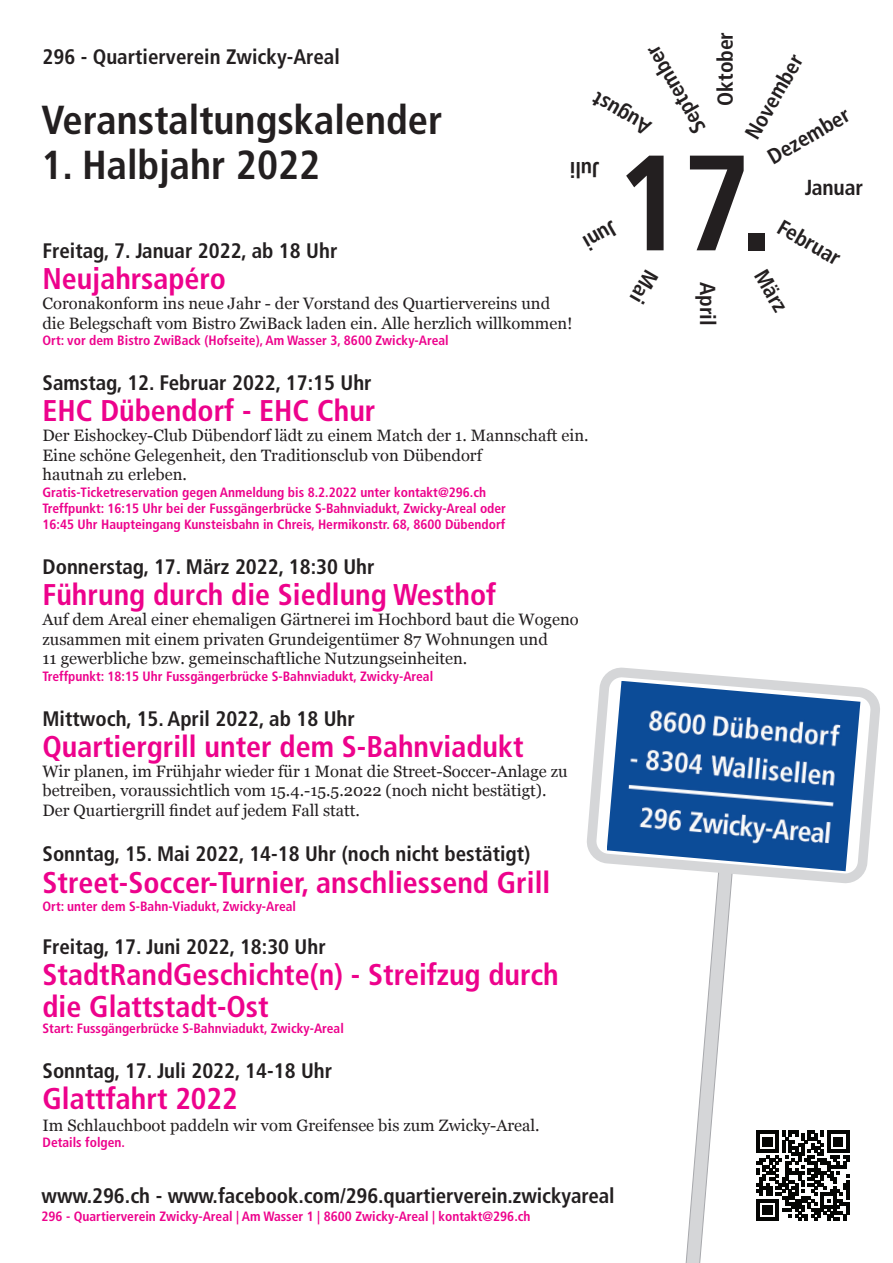
<style>
.page{position:relative;width:893px;height:1263px;background:#fff}
.page>*{position:absolute;margin:0;border:0;box-sizing:border-box;transform-origin:0 0}
.t1{font:700 condensed 135.6px "Frutiger LT Std";color:#231f20}
.t2{font:700 condensed 40.5px "Frutiger LT Std";color:#231f20}
.t3{font:700 condensed 30px/31.5px "Frutiger LT Std";color:#ed028c}
.t4{font:700 condensed 21.75px "Frutiger LT Std";letter-spacing:-.005em;color:#231f20}
.t5{font:700 condensed 21px "Frutiger LT Std";color:#231f20}
.t6{font:16.5px/19.8px "Georgia";color:#231f20}
.t7{font:700 condensed 13.5px/16.2px "Frutiger LT Std";color:#ed028c}
</style>
<div class="page">
<svg style="left:587px;top:667px;width:293px;height:216px"></svg>
<svg style="left:596px;top:677px;width:275px;height:197px"></svg>
<img style="left:607px;top:681px;width:253px;height:190px">
<svg style="left:624px;top:698px;width:225px;height:565px"></svg>
<h3 class="t4" style="left:712px;top:106px;width:75px;rotate:-90deg">Oktober</h3>
<h3 class="t4" style="left:689px;top:139px;width:100px;rotate:-120deg">September</h3>
<p class="t5" style="left:43px;top:44px;width:299px">296 - Quartierverein Zwicky-Areal</p>
<h3 class="t4" style="left:740px;top:130px;width:95px;rotate:-60deg">November</h3>
<h3 class="t4" style="left:642px;top:141px;width:65px;rotate:-150deg">August</h3>
<h2 class="t2" style="left:41px;top:96px;width:402px">Veranstaltungskalender</h2>
<h2 class="t2" style="left:41px;top:141px;width:280px">1. Halbjahr 2022</h2>
<h3 class="t4" style="left:763px;top:147px;width:92px;rotate:-30deg">Dezember</h3>
<h1 class="t1" style="left:615px;top:123px;width:160px">17.</h1>
<h3 class="t4" style="left:600px;top:183px;width:31px;rotate:-180deg">Juli</h3>
<h3 class="t4" style="left:805px;top:174px;width:60px">Januar</h3>
<h3 class="t4" style="left:786px;top:214px;width:71px;rotate:30deg">Februar</h3>
<h3 class="t4" style="left:622px;top:238px;width:37px;rotate:150deg">Juni</h3>
<p class="t5" style="left:43px;top:238px;width:296px">Freitag, 7. Januar 2022, ab 18 Uhr</p>
<h3 class="t3" style="left:43px;top:263px;width:185px">Neujahrsapéro</h3>
<p class="t6" style="left:43px;top:293px;width:532px">Coronakonform ins neue Jahr - der Vorstand des Quartiervereins und die Belegschaft vom Bistro ZwiBack laden ein. Alle herzlich willkommen!</p>
<p class="t7" style="left:43px;top:332px;width:408px">Ort: vor dem Bistro ZwiBack (Hofseite), Am Wasser 3, 8600 Zwicky-Areal</p>
<p class="t5" style="left:43px;top:370px;width:331px">Samstag, 12. Februar 2022, 17:15 Uhr</p>
<h3 class="t3" style="left:43px;top:395px;width:334px">EHC Dübendorf - EHC Chur</h3>
<p class="t6" style="left:43px;top:425px;width:547px">Der Eishockey-Club Dübendorf lädt zu einem Match der 1. Mannschaft ein.<br>Eine schöne Gelegenheit, den Traditionsclub von Dübendorf<br>hautnah zu erleben.</p>
<p class="t7" style="left:43px;top:484px;width:465px">Gratis-Ticketreservation gegen Anmeldung bis 8.2.2022 unter kontakt@296.ch<br>Treffpunkt: 16:15 Uhr bei der Fussgängerbrücke S-Bahnviadukt, Zwicky-Areal oder<br>16:45 Uhr Haupteingang Kunsteisbahn in Chreis, Hermikonstr. 68, 8600 Dübendorf</p>
<p class="t5" style="left:43px;top:554px;width:334px">Donnerstag, 17. März 2022, 18:30 Uhr</p>
<h3 class="t3" style="left:43px;top:579px;width:455px">Führung durch die Siedlung Westhof</h3>
<p class="t6" style="left:43px;top:609px;width:538px">Auf dem Areal einer ehemaligen Gärtnerei im Hochbord baut die Wogeno zusammen mit einem privaten Grundeigentümer 87 Wohnungen und<br>11 gewerbliche bzw. gemeinschaftliche Nutzungseinheiten.</p>
<p class="t7" style="left:43px;top:668px;width:392px">Treffpunkt: 18:15 Uhr Fussgängerbrücke S-Bahnviadukt, Zwicky-Areal</p>
<p class="t5" style="left:43px;top:706px;width:314px">Mittwoch, 15. April 2022, ab 18 Uhr</p>
<h3 class="t3" style="left:43px;top:731px;width:483px">Quartiergrill unter dem S-Bahnviadukt</h3>
<p class="t6" style="left:43px;top:760px;width:527px">Wir planen, im Frühjahr wieder für 1 Monat die Street-Soccer-Anlage zu betreiben, voraussichtlich vom 15.4.-15.5.2022 (noch nicht bestätigt).<br>Der Quartiergrill findet auf jedem Fall statt.</p>
<p class="t5" style="left:43px;top:841px;width:489px">Sonntag, 15. Mai 2022, 14-18 Uhr (noch nicht bestätigt)</p>
<h3 class="t3" style="left:43px;top:866px;width:509px">Street-Soccer-Turnier, anschliessend Grill</h3>
<p class="t7" style="left:43px;top:898px;width:255px">Ort: unter dem S-Bahn-Viadukt, Zwicky-Areal</p>
<p class="t5" style="left:43px;top:934px;width:285px">Freitag, 17. Juni 2022, 18:30 Uhr</p>
<h3 class="t3" style="left:43px;top:959px;width:518px">StadtRandGeschichte(n) - Streifzug durch die Glattstadt-Ost</h3>
<p class="t7" style="left:43px;top:1020px;width:303px">Start: Fussgängerbrücke S-Bahnviadukt, Zwicky-Areal</p>
<p class="t5" style="left:43px;top:1058px;width:291px">Sonntag, 17. Juli 2022, 14-18 Uhr</p>
<h3 class="t3" style="left:43px;top:1083px;width:197px">Glattfahrt 2022</h3>
<p class="t6" style="left:43px;top:1114px;width:499px">Im Schlauchboot paddeln wir vom Greifensee bis zum Zwicky-Areal.</p>
<p class="t7" style="left:43px;top:1134px;width:84px">Details folgen.</p>
<h3 class="t4" style="left:771px;top:265px;width:46px;rotate:60deg">März</h3>
<h3 class="t4" style="left:721px;top:282px;width:45px;rotate:90deg">April</h3>
<p class="t5" style="left:41px;top:1183px;width:575px">www.296.ch - www.facebook.com/296.quartierverein.zwickyareal</p>
<p class="t7" style="left:41px;top:1208px;width:491px">296 - Quartierverein Zwicky-Areal | Am Wasser 1 | 8600 Zwicky-Areal | kontakt@296.ch</p>
</div>
